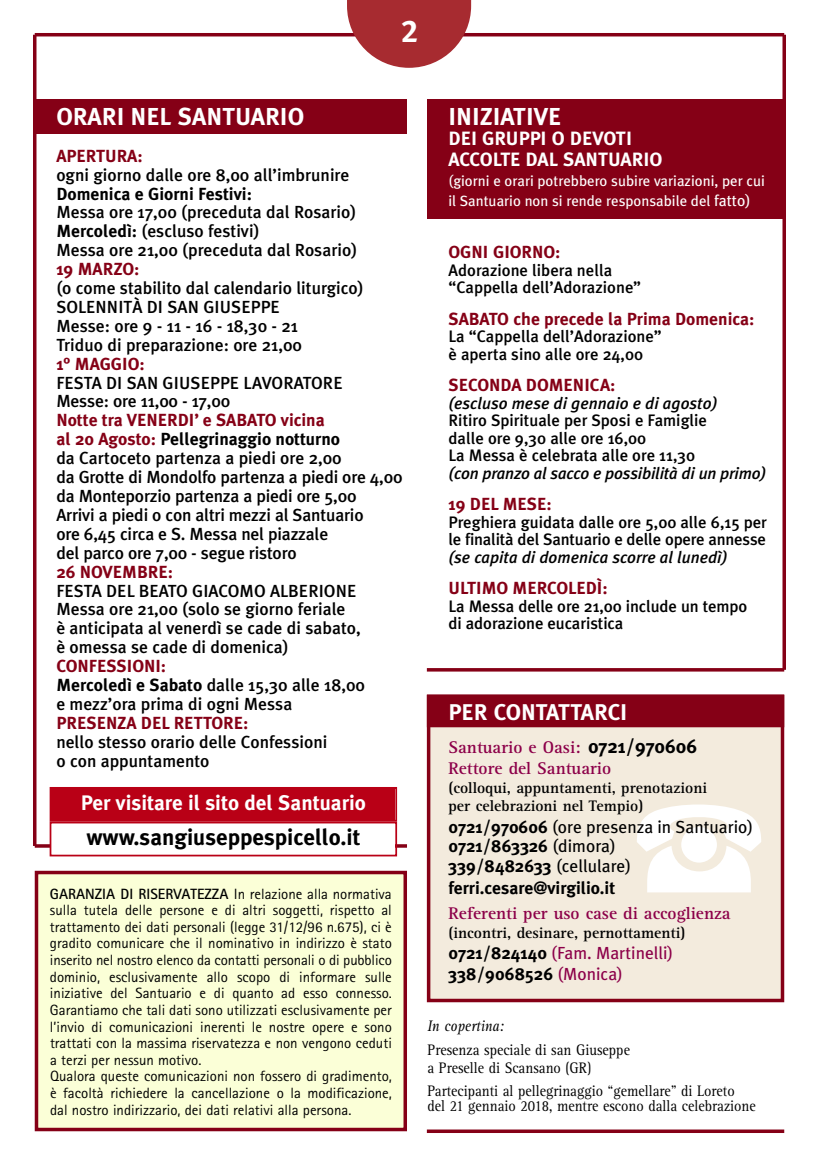
<style>
.page{position:relative;width:819px;height:1166px;background:#fff}
.page>*{position:absolute;margin:0;border:0;box-sizing:border-box;transform-origin:0 0}
.t1{font:31.5px "Meta Plus Bold Caps";color:#fff}
.t2{font:700 24.5px "Meta Plus";color:#fff}
.t3{font:700 22.75px "Meta Plus";color:#000}
.t4{font:700 22.75px "Meta Plus";color:#fff}
.t5{font:700 21px "Meta Plus";color:#fff}
.t6{font:700 19.25px/21px "Meta Plus";color:#fff}
.t7{font:500 17.5px/18.9px "Meta Plus";color:#000}
.t8{font:700 17.5px "Meta Plus";color:#850016}
.t9{font:700 17.5px/21px "Rotis Serif";color:#8c0049}
.t10{font:17.5px/19.2px "Meta Plus";color:#000}
.t11{font:700 17.5px "Meta Plus";color:#000}
.t12{font:17.5px/21px "Meta Plus";color:#8c0049}
.t13{font:500 16.62px/17.5px "Meta Plus";color:#000}
.t14{font:italic 500 16.62px "Meta Plus";color:#000}
.t15{font:15.75px/17.5px "Rotis Serif";color:#000;scale:.9 1}
.t16{font:700 15.75px/17.5px "Rotis Serif";color:#000}
.t17{font:italic 15.75px "Rotis Serif";color:#000;scale:.9 1}
.t18{font:14.88px/16.6px "Rotis Sans Serif";color:#000}
.t19{font:14.88px/19.2px "Meta Plus";color:#fff}
.s1{font-size:15.75px}
.s2{font-weight:700}
.s3{font-weight:700;color:#850016}
.s4{font-family:"Meta Plus";font-size:19.25px;color:#000}
.s5{font-weight:700;color:#000}
</style>
<div class="page">
<div style="left:430px;top:698px;width:350px;height:301px;background:#f3ebdd"></div>
<div style="left:427px;top:694px;width:357px;height:308px;border:4px solid #850016"></div>
<div style="left:430px;top:698px;width:350px;height:26px;background:#850016"></div>
<div style="left:427px;top:694px;width:357px;height:33px;border:4px solid #850016"></div>
<hr style="left:35px;top:33px;width:749px;height:3px;background:#850016">
<svg style="left:35px;top:844px;width:372px;height:4px"></svg>
<hr style="left:427px;top:668px;width:357px;height:3px;background:#850016">
<svg style="left:427px;top:1129px;width:357px;height:4px"></svg>
<hr style="left:33px;top:35px;width:3px;height:811px;background:#850016">
<svg style="left:782px;top:35px;width:4px;height:635px;background:#921c2f"></svg>
<svg style="left:347px;top:0;width:124px;height:68px"></svg>
<div style="left:35px;top:99px;width:372px;height:35px;background:#850016"></div>
<div style="left:427px;top:99px;width:357px;height:119px;background:#850016"></div>
<div style="left:38px;top:874px;width:365px;height:254px;background:#fbffd7"></div>
<div style="left:35px;top:871px;width:372px;height:260px;border:4px solid #850016"></div>
<div style="left:51px;top:823px;width:344px;height:32px;background:#fff"></div>
<div style="left:50px;top:822px;width:347px;height:34px;border:2px solid #b90016"></div>
<div style="left:51px;top:789px;width:344px;height:31px;background:#b90016"></div>
<div style="left:50px;top:787px;width:347px;height:35px;border:2px solid #b90016"></div>
<h1 class="t1" style="left:401px;top:13px;width:18px">2</h1>
<h2 class="t2" style="left:56px;top:103px;width:249px">ORARI NEL SANTUARIO</h2>
<h2 class="t2" style="left:448px;top:103px;width:114px">INIZIATIVE</h2>
<p class="t6" style="left:448px;top:128px;width:215px">DEI GRUPPI O DEVOTI<br>ACCOLTE DAL SANTUARIO</p>
<p class="t19" style="left:448px;top:172px;width:318px">(giorni e orari potrebbero subire variazioni, per cui il Santuario non si rende responsabile del <span class="s1">fatto)</span></p>
<p class="t8" style="left:56px;top:145px;width:88px">APERTURA:</p>
<p class="t7" style="left:56px;top:165px;width:294px">ogni giorno dalle ore 8,00 all’imbrunire</p>
<p class="t11" style="left:56px;top:183px;width:197px">Domenica e Giorni Festivi:</p>
<p class="t7" style="left:56px;top:203px;width:302px">Messa ore 17,00 (preceduta dal Rosario)<br><span class="s2">Mercoledì:</span> (escluso festivi)<br>Messa ore 21,00 (preceduta dal Rosario)</p>
<p class="t8" style="left:56px;top:259px;width:85px">19 MARZO:</p>
<p class="t7" style="left:56px;top:279px;width:309px">(o come stabilito dal calendario liturgico)<br>SOLENNITÀ DI SAN GIUSEPPE<br>Messe: ore 9 - 11 - 16 - 18,30 - 21<br>Triduo di preparazione: ore 21,00</p>
<p class="t8" style="left:56px;top:353px;width:90px">1° MAGGIO:</p>
<p class="t7" style="left:56px;top:373px;width:288px">FESTA DI SAN GIUSEPPE LAVORATORE<br>Messe: ore 11,00 - 17,00</p>
<p class="t7" style="left:56px;top:411px;width:347px"><span class="s3">Notte tra VENERDI’ e SABATO vicina<br>al 20 Agosto:</span> <span class="s2">Pellegrinaggio notturno<br></span>da Cartoceto partenza a piedi ore 2,00<br>da Grotte di Mondolfo partenza a piedi ore 4,00 da Monteporzio partenza a piedi ore 5,00<br>Arrivi a piedi o con altri mezzi al Santuario<br>ore 6,45 circa e S. Messa nel piazzale<br>del parco ore 7,00 - segue ristoro</p>
<p class="t8" style="left:56px;top:561px;width:118px">26 NOVEMBRE:</p>
<p class="t7" style="left:56px;top:581px;width:306px">FESTA DEL BEATO GIACOMO ALBERIONE Messa ore 21,00 (solo se giorno feriale<br>è anticipata al venerdì se cade di sabato, è omessa se cade di domenica)</p>
<p class="t7" style="left:56px;top:657px;width:310px"><span class="s3">CONFESSIONI:<br></span><span class="s2">Mercoledì e Sabato</span> dalle 15,30 alle 18,00 e mezz’ora prima di ogni Messa</p>
<p class="t8" style="left:56px;top:712px;width:194px">PRESENZA DEL RETTORE:</p>
<p class="t7" style="left:56px;top:732px;width:272px">nello stesso orario delle Confessioni o con appuntamento</p>
<p class="t8" style="left:448px;top:242px;width:113px">OGNI GIORNO:</p>
<p class="t13" style="left:448px;top:261px;width:194px">Adorazione libera nella “Cappella dell’Adorazione”</p>
<p class="t8" style="left:448px;top:308px;width:307px">SABATO che precede la Prima Domenica:</p>
<p class="t13" style="left:448px;top:328px;width:215px">La “Cappella dell’Adorazione” è aperta sino alle ore 24,00</p>
<p class="t8" style="left:448px;top:375px;width:168px">SECONDA DOMENICA:</p>
<p class="t14" style="left:448px;top:393px;width:270px">(escluso mese di gennaio e di agosto)</p>
<p class="t13" style="left:448px;top:412px;width:260px">Ritiro Spirituale per Sposi e Famiglie dalle ore 9,30 alle ore 16,00<br>La Messa è celebrata alle ore 11,30</p>
<p class="t14" style="left:448px;top:463px;width:319px">(con pranzo al sacco e possibilità di un primo)</p>
<p class="t8" style="left:448px;top:494px;width:105px">19 DEL MESE:</p>
<p class="t13" style="left:448px;top:513px;width:320px">Preghiera guidata dalle ore 5,00 alle 6,15 per le finalità del Santuario e delle opere annesse</p>
<p class="t14" style="left:448px;top:547px;width:280px">(se capita di domenica scorre al lunedì)</p>
<p class="t8" style="left:448px;top:578px;width:161px">ULTIMO MERCOLEDÌ:</p>
<p class="t13" style="left:448px;top:597px;width:300px">La Messa delle ore 21,00 include un tempo di adorazione eucaristica</p>
<h3 class="t4" style="left:448px;top:698px;width:180px">PER CONTATTARCI</h3>
<p class="t9" style="left:448px;top:739px;width:250px">Santuario e Oasi: <span class="s4">0721/970606<br></span>Rettore del Santuario</p>
<p class="t16" style="left:448px;top:780px;width:260px">(colloqui, appuntamenti, prenotazioni per celebrazioni nel Tempio)</p>
<p class="t10" style="left:448px;top:817px;width:306px"><span class="s2">0721/970606</span> (ore presenza in Santuario)<br><span class="s2">0721/863326</span> (dimora)<br><span class="s2">339/8482633</span> (cellulare)</p>
<p class="t11" style="left:448px;top:878px;width:168px">ferri.cesare@virgilio.it</p>
<p class="t9" style="left:448px;top:905px;width:283px">Referenti per uso case di accoglienza</p>
<p class="t16" style="left:448px;top:926px;width:238px">(incontri, desinare, pernottamenti)</p>
<p class="t12" style="left:448px;top:942px;width:226px"><span class="s5">0721/824140</span> (Fam. Martinelli)<br><span class="s5">338/9068526</span> (Monica)</p>
<p class="t5" style="left:81px;top:791px;width:287px">Per visitare il sito del Santuario</p>
<h3 class="t3" style="left:86px;top:824px;width:275px">www.sangiuseppespicello.it</h3>
<p class="t18" style="left:50px;top:887px;width:343px"><span class="s2">GARANZIA DI RISERVATEZZA</span> In relazione alla normativa sulla tutela delle persone e di altri soggetti, rispetto al trattamento dei dati personali (legge 31/12/96 n.675), ci è gradito comunicare che il nominativo in indirizzo è stato inserito nel nostro elenco da contatti personali o di pubblico dominio, esclusivamente allo scopo di informare sulle iniziative del Santuario e di quanto ad esso connesso.<br>Garantiamo che tali dati sono utilizzati esclusivamente per l’invio di comunicazioni inerenti le nostre opere e sono trattati con la massima riservatezza e non vengono ceduti a terzi per nessun motivo.<br>Qualora queste comunicazioni non fossero di gradimento, è facoltà richiedere la cancellazione o la modificazione, dal nostro indirizzario, dei dati relativi alla persona.</p>
<p class="t17" style="left:427px;top:1020px;width:87px">In copertina:</p>
<p class="t15" style="left:427px;top:1043px;width:226px">Presenza speciale di san Giuseppe a Preselle di Scansano (GR)</p>
<p class="t15" style="left:427px;top:1084px;width:366px;line-height:15.8px">Partecipanti al pellegrinaggio “gemellare” di Loreto del 21 gennaio 2018, mentre escono dalla celebrazione</p>
</div>
